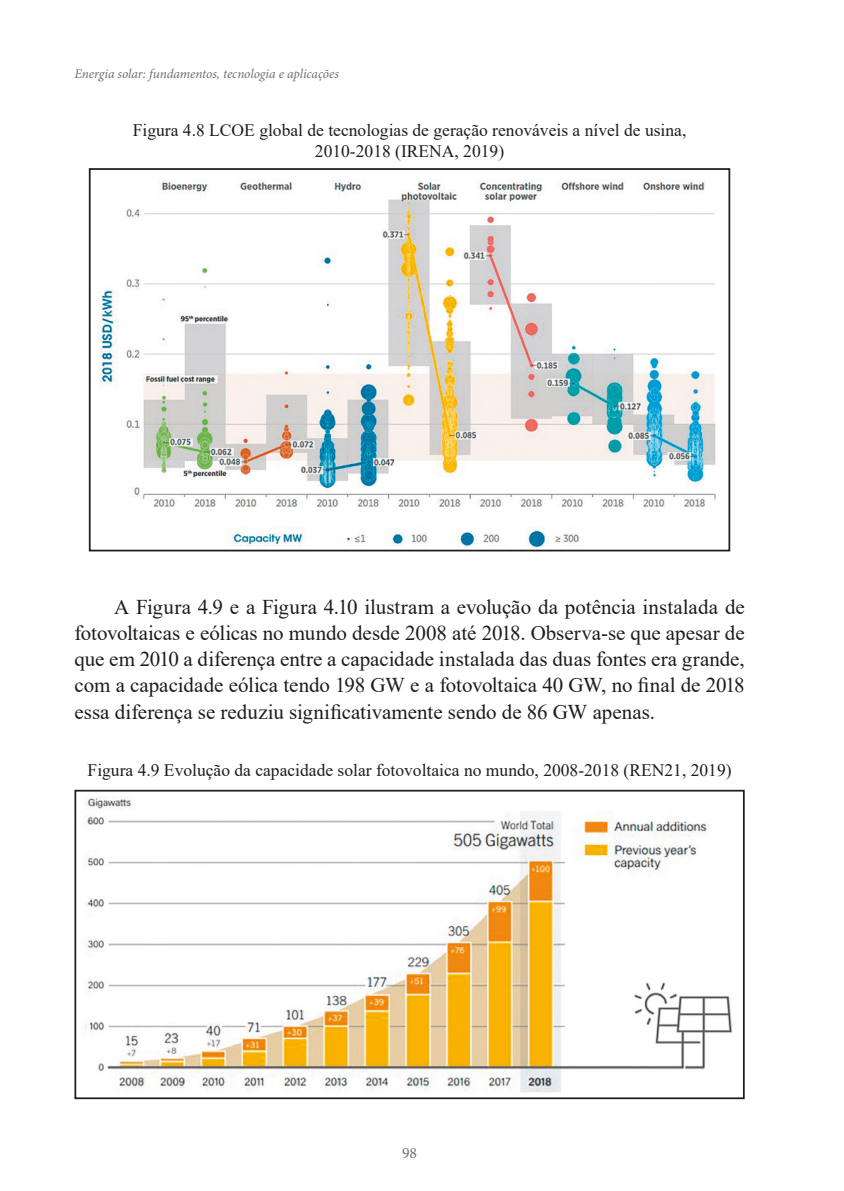
<style>
.page{position:relative;width:844px;height:1191px;background:#fff}
.page>*{position:absolute;margin:0;border:0;box-sizing:border-box;transform-origin:0 0}
.t1{font:21px/26.2px "Times New Roman";letter-spacing:-.005em;color:#1d1d1b;text-align:justify}
.t2{font:17.5px/21px "Times New Roman";color:#1d1d1b;text-align:center}
.t3{font:15.75px "Minion Pro";color:#70706f}
.t4{font:italic 13.3px "Minion Pro";letter-spacing:-.005em;color:#70706f}
</style>
<div class="page">
<img style="left:98px;top:179px;width:618px;height:369px">
<div style="left:89px;top:168px;width:641px;height:383px;border:2px solid #1d1d1b"></div>
<img style="left:85px;top:797px;width:647px;height:296px">
<div style="left:74px;top:790px;width:670px;height:309px;border:2px solid #1d1d1b"></div>
<p class="t4" style="left:74px;top:65px;width:266px">Energia solar: fundamentos, tecnologia e aplicações</p>
<p class="t2" style="left:133px;top:119px;width:555px">Figura 4.8 LCOE global de tecnologias de geração renováveis a nível de usina,<br>2010-2018 (IRENA, 2019)</p>
<p class="t1" style="left:74px;top:592px;width:671px;text-indent:40px">A Figura 4.9 e a Figura 4.10 ilustram a evolução da potência instalada de fotovoltaicas e eólicas no mundo desde 2008 até 2018. Observa-se que apesar de que em 2010 a diferença entre a capacidade instalada das duas fontes era grande, com a capacidade eólica tendo 198 GW e a fotovoltaica 40 GW, no final de 2018 essa diferença se reduziu significativamente sendo de 86 GW apenas.</p>
<p class="t2" style="left:88px;top:759px;width:645px">Figura 4.9 Evolução da capacidade solar fotovoltaica no mundo, 2008-2018 (REN21, 2019)</p>
<p class="t3" style="left:402px;top:1142px;width:17px">98</p>
</div>
